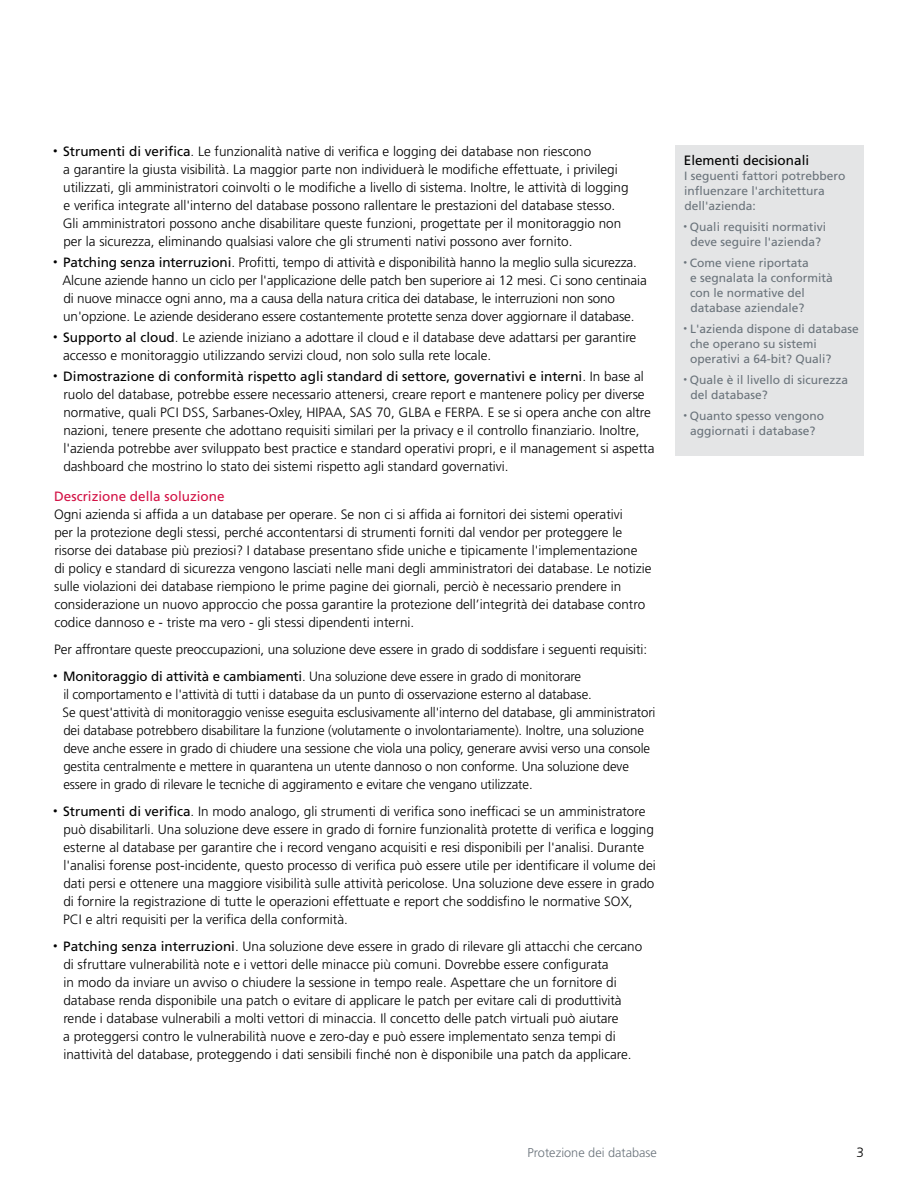
<style>
.page{position:relative;width:918px;height:1188px;background:#fff}
.page>*{position:absolute;margin:0;border:0;box-sizing:border-box;transform-origin:0 0}
.t1{font:300 13.5px/18px "Frutiger LT Std";color:#000}
.t2{font:13.5px "Frutiger LT Std";color:#d31245}
.t3{font:13.5px "Frutiger LT Std";color:#000}
.t4{font:300 12.75px "Frutiger LT Std";color:#6a737b}
.t5{font:12px/15px "Frutiger LT Std";color:#6a737b}
.s1{font-size:9px}
.s2{font-weight:400}
.s3{font-weight:300;font-size:7.5px}
</style>
<div class="page">
<div style="left:675px;top:146px;width:189px;height:310px;background:#e4e5e6"></div>
<p class="t1" style="left:63px;top:142px;width:567px;text-indent:-10px"><span class="s1">•</span> <span class="s2">Strumenti di verifica</span>. Le funzionalità native di verifica e logging dei database non riescono<br>a garantire la giusta visibilità. La maggior parte non individuerà le modifiche effettuate, i privilegi utilizzati, gli amministratori coinvolti o le modifiche a livello di sistema. Inoltre, le attività di logging e verifica integrate all'interno del database possono rallentare le prestazioni del database stesso.<br>Gli amministratori possono anche disabilitare queste funzioni, progettate per il monitoraggio non per la sicurezza, eliminando qualsiasi valore che gli strumenti nativi possono aver fornito.</p>
<p class="t1" style="left:62px;top:253px;width:586px;text-indent:-9px"><span class="s1">•</span> <span class="s2">Patching senza interruzioni</span>. Profitti, tempo di attività e disponibilità hanno la meglio sulla sicurezza.<br>Alcune aziende hanno un ciclo per l'applicazione delle patch ben superiore ai 12 mesi. Ci sono centinaia di nuove minacce ogni anno, ma a causa della natura critica dei database, le interruzioni non sono un'opzione. Le aziende desiderano essere costantemente protette senza dover aggiornare il database.</p>
<p class="t1" style="left:63px;top:328px;width:575px;text-indent:-10px"><span class="s1">•</span> <span class="s2">Supporto al cloud</span>. Le aziende iniziano a adottare il cloud e il database deve adattarsi per garantire accesso e monitoraggio utilizzando servizi cloud, non solo sulla rete locale.</p>
<p class="t1" style="left:63px;top:367px;width:593px;text-indent:-10px"><span class="s1">•</span> <span class="s2">Dimostrazione di conformità rispetto agli standard di settore, governativi e interni</span>. In base al ruolo del database, potrebbe essere necessario attenersi, creare report e mantenere policy per diverse normative, quali PCI DSS, Sarbanes-Oxley, HIPAA, SAS 70, GLBA e FERPA. E se si opera anche con altre nazioni, tenere presente che adottano requisiti similari per la privacy e il controllo finanziario. Inoltre, l'azienda potrebbe aver sviluppato best practice e standard operativi propri, e il management si aspetta dashboard che mostrino lo stato dei sistemi rispetto agli standard governativi.</p>
<p class="t2" style="left:54px;top:488px;width:172px">Descrizione della soluzione</p>
<p class="t1" style="left:54px;top:505px;width:599px">Ogni azienda si affida a un database per operare. Se non ci si affida ai fornitori dei sistemi operativi<br>per la protezione degli stessi, perché accontentarsi di strumenti forniti dal vendor per proteggere le risorse dei database più preziosi? I database presentano sfide uniche e tipicamente l'implementazione<br>di policy e standard di sicurezza vengono lasciati nelle mani degli amministratori dei database. Le notizie sulle violazioni dei database riempiono le prime pagine dei giornali, perciò è necessario prendere in considerazione un nuovo approccio che possa garantire la protezione dell’integrità dei database contro codice dannoso e - triste ma vero - gli stessi dipendenti interni.</p>
<p class="t1" style="left:54px;top:640px;width:594px">Per affrontare queste preoccupazioni, una soluzione deve essere in grado di soddisfare i seguenti requisiti:</p>
<p class="t1" style="left:63px;top:667px;width:594px;text-indent:-9px"><span class="s1">•</span> <span class="s2">Monitoraggio di attività e cambiamenti</span>. Una soluzione deve essere in grado di monitorare<br>il comportamento e l'attività di tutti i database da un punto di osservazione esterno al database.<br>Se quest'attività di monitoraggio venisse eseguita esclusivamente all'interno del database, gli amministratori dei database potrebbero disabilitare la funzione (volutamente o involontariamente). Inoltre, una soluzione deve anche essere in grado di chiudere una sessione che viola una policy, generare avvisi verso una console gestita centralmente e mettere in quarantena un utente dannoso o non conforme. Una soluzione deve essere in grado di rilevare le tecniche di aggiramento e evitare che vengano utilizzate.</p>
<p class="t1" style="left:63px;top:802px;width:594px;text-indent:-10px"><span class="s1">•</span> <span class="s2">Strumenti di verifica</span>. In modo analogo, gli strumenti di verifica sono inefficaci se un amministratore può disabilitarli. Una soluzione deve essere in grado di fornire funzionalità protette di verifica e logging esterne al database per garantire che i record vengano acquisiti e resi disponibili per l'analisi. Durante l'analisi forense post-incidente, questo processo di verifica può essere utile per identificare il volume dei dati persi e ottenere una maggiore visibilità sulle attività pericolose. Una soluzione deve essere in grado di fornire la registrazione di tutte le operazioni effettuate e report che soddisfino le normative SOX,<br>PCI e altri requisiti per la verifica della conformità.</p>
<p class="t1" style="left:63px;top:937px;width:581px;text-indent:-10px"><span class="s1">•</span> <span class="s2">Patching senza interruzioni</span>. Una soluzione deve essere in grado di rilevare gli attacchi che cercano di sfruttare vulnerabilità note e i vettori delle minacce più comuni. Dovrebbe essere configurata<br>in modo da inviare un avviso o chiudere la sessione in tempo reale. Aspettare che un fornitore di database renda disponibile una patch o evitare di applicare le patch per evitare cali di produttività rende i database vulnerabili a molti vettori di minaccia. Il concetto delle patch virtuali può aiutare<br>a proteggersi contro le vulnerabilità nuove e zero-day e può essere implementato senza tempi di inattività del database, proteggendo i dati sensibili finché non è disponibile una patch da applicare.</p>
<p class="t3" style="left:684px;top:152px;width:127px">Elementi decisionali</p>
<p class="t5" style="left:684px;top:168px;width:163px">I seguenti fattori potrebbero influenzare l'architettura dell'azienda:</p>
<p class="t5" style="left:683px;top:219px;width:144px;text-align:center"><span class="s3">•</span> Quali requisiti normativi deve seguire l'azienda?</p>
<p class="t5" style="left:690px;top:255px;width:144px;text-indent:-7px"><span class="s3">•</span> Come viene riportata<br>e segnalata la conformità con le normative del database aziendale?</p>
<p class="t5" style="left:690px;top:321px;width:170px;text-indent:-7px"><span class="s3">•</span> L'azienda dispone di database che operano su sistemi operativi a 64-bit? Quali?</p>
<p class="t5" style="left:690px;top:372px;width:159px;text-indent:-7px"><span class="s3">•</span> Quale è il livello di sicurezza del database?</p>
<p class="t5" style="left:683px;top:408px;width:142px;text-align:center"><span class="s3">•</span> Quanto spesso vengono aggiornati i database?</p>
<p class="t4" style="left:528px;top:1145px;width:131px">Protezione dei database</p>
<p class="t1" style="left:856px;top:1144px;width:9px">3</p>
</div>
